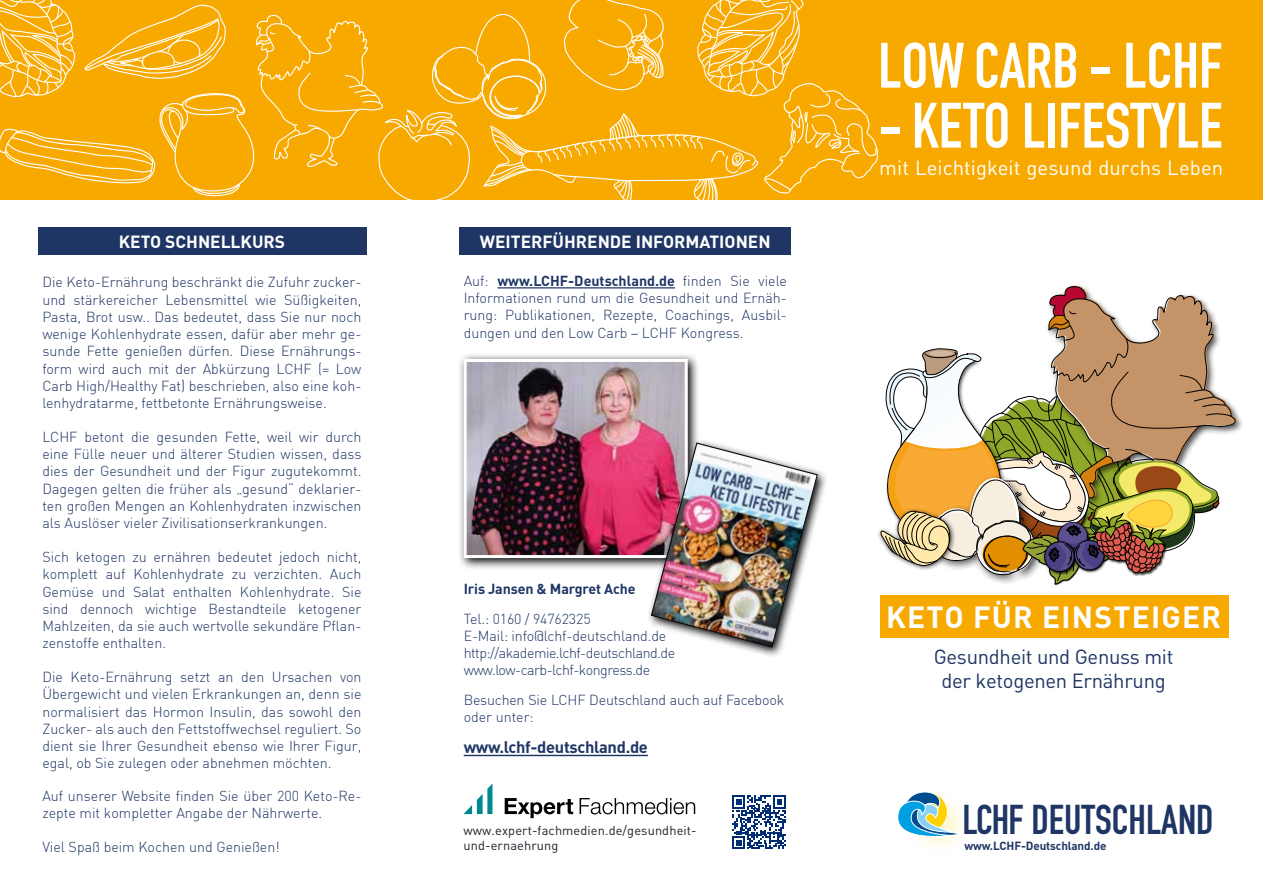
<style>
.page{position:relative;width:1263px;height:893px;background:#fff}
.page>*{position:absolute;margin:0;border:0;box-sizing:border-box;transform-origin:0 0}
.t1{font:63px "DIN Engschrift";color:#fff}
.t2{font:41.1px "DIN Engschrift";color:#1f3664}
.t3{font:700 30px "DIN";letter-spacing:.04em;color:#fff}
.t4{font:20.25px/24px "DIN";letter-spacing:-.015em;color:#1f3664;text-align:center}
.t5{font:20.25px "DIN";letter-spacing:.005em;color:#fff}
.t6{font:700 17.25px "DIN";color:#fff}
.t7{font:700 16.5px "DIN";letter-spacing:-.02em;color:#1f3664}
.t8{font:300 14.25px/17.2px "DIN";color:#1f3664;text-align:justify}
.t9{font:300 14.25px/17.2px "DIN";letter-spacing:-.035em;color:#1f3664}
.t10{font:700 14.25px "DIN";letter-spacing:-.01em;color:#1f3664}
.t11{font:12.75px/15px "DIN";letter-spacing:.01em;color:#1d1f29}
.t12{font:700 11.55px "DIN";letter-spacing:-.01em;color:#1f3664}
.s1{font-weight:700}
.s2{font-family:"Myriad Pro";font-weight:400;font-stretch:condensed}
</style>
<div class="page">
<div style="left:0;top:0;width:1263px;height:200px;background:#f8a900"></div>
<svg style="left:0;top:0;width:878px;height:200px"></svg>
<div style="left:881px;top:596px;width:348px;height:42px;background:#f8a900"></div>
<hr style="left:497px;top:287px;width:178px;height:1px;background:#1f3664">
<hr style="left:464px;top:755px;width:184px;height:1px;background:#1f3664">
<svg style="left:897px;top:791px;width:65px;height:53px"></svg>
<div style="left:459px;top:227px;width:332px;height:28px;background:#1f3664"></div>
<div style="left:38px;top:227px;width:329px;height:28px;background:#1f3664"></div>
<svg style="left:732px;top:795px;width:54px;height:54px"></svg>
<svg style="left:463px;top:784px;width:29px;height:30px"></svg>
<svg style="left:505px;top:798px;width:68px;height:20px"></svg>
<svg style="left:580px;top:798px;width:115px;height:16px"></svg>
<div style="left:877px;top:507px;width:79px;height:65px;background:#000;opacity:.75"></div>
<svg style="left:880px;top:285px;width:358px;height:299px"></svg>
<svg style="left:459px;top:354px;width:239px;height:214px;background:#bebebe"></svg>
<img style="left:468px;top:363px;width:216px;height:191px">
<div style="left:464px;top:359px;width:224px;height:199px;border:3px solid #fff"></div>
<svg style="left:646px;top:438px;width:180px;height:218px"></svg>
<img style="left:651px;top:443px;width:167px;height:204px">
<p class="t6" style="left:119px;top:231px;width:168px">KETO SCHNELLKURS</p>
<p class="t6" style="left:480px;top:231px;width:292px">WEITERFÜHRENDE INFORMATIONEN</p>
<p class="t8" style="left:42px;top:273px;width:321px">Die Keto-Ernährung beschränkt die Zufuhr zucker&shy;und stärkereicher Lebensmittel wie Süßigkeiten, Pasta, Brot usw.. Das bedeutet, dass Sie nur noch wenige Kohlenhydrate essen, dafür aber mehr ge&shy;sunde Fette genießen dürfen. Diese Ernährungs&shy;form wird auch mit der Abkürzung LCHF (= Low Carb High/Healthy Fat) beschrieben, also eine koh&shy;lenhydratarme, fettbetonte Ernährungsweise.</p>
<p class="t8" style="left:42px;top:428px;width:321px">LCHF betont die gesunden Fette, weil wir durch eine Fülle neuer und älterer Studien wissen, dass dies der Gesundheit und der Figur zugutekommt.<br>Dagegen gelten die früher als „gesund“ deklarier&shy;ten großen Mengen an Kohlenhydraten inzwischen als Auslöser vieler Zivilisationserkrankungen.</p>
<p class="t8" style="left:42px;top:548px;width:321px">Sich ketogen zu ernähren bedeutet jedoch nicht, komplett auf Kohlenhydrate zu verzichten. Auch Gemüse und Salat enthalten Kohlenhydrate. Sie sind dennoch wichtige Bestandteile ketogener Mahlzeiten, da sie auch wertvolle sekundäre Pflan&shy;zenstoffe enthalten.</p>
<p class="t8" style="left:42px;top:668px;width:321px">Die Keto-Ernährung setzt an den Ursachen von Übergewicht und vielen Erkrankungen an, denn sie normalisiert das Hormon Insulin, das sowohl den Zucker- als auch den Fettstoffwechsel reguliert. So dient sie Ihrer Gesundheit ebenso wie Ihrer Figur, egal, ob Sie zulegen oder abnehmen möchten.</p>
<p class="t8" style="left:42px;top:787px;width:321px">Auf unserer Website finden Sie über 200 Keto-Re&shy;zepte mit kompletter Angabe der Nährwerte.</p>
<p class="t8" style="left:42px;top:838px;width:239px">Viel Spaß beim Kochen und Genießen!</p>
<p class="t8" style="left:464px;top:272px;width:325px">Auf: <span class="s1">www.LCHF-Deutschland.de</span> finden Sie viele Informationen rund um die Gesundheit und Ernäh&shy;rung: Publikationen, Rezepte, Coachings, Ausbil&shy;dungen und den Low Carb <span class="s2">–</span> LCHF Kongress.</p>
<p class="t10" style="left:464px;top:580px;width:173px">Iris Jansen &amp; Margret Ache</p>
<p class="t9" style="left:464px;top:610px;width:213px">Tel.: 0160 / 94762325<br>E-Mail: info@lchf-deutschland.de http://akademie.lchf-deutschland.de www.low-carb-lchf-kongress.de</p>
<p class="t8" style="left:464px;top:691px;width:322px">Besuchen Sie LCHF Deutschland auch auf Facebook oder unter:</p>
<p class="t7" style="left:464px;top:736px;width:186px">www.lchf-deutschland.de</p>
<p class="t11" style="left:463px;top:823px;width:235px">www.expert-fachmedien.de/gesundheit&shy;und-ernaehrung</p>
<h1 class="t1" style="left:878px;top:29px;width:346px">LOW CARB - LCHF</h1>
<h1 class="t1" style="left:878px;top:89px;width:346px">- KETO LIFESTYLE</h1>
<h3 class="t5" style="left:879px;top:155px;width:345px">mit Leichtigkeit gesund durchs Leben</h3>
<h3 class="t3" style="left:886px;top:597px;width:336px">KETO FÜR EINSTEIGER</h3>
<h3 class="t4" style="left:934px;top:644px;width:241px">Gesundheit und Genuss mit der ketogenen Ernährung</h3>
<h2 class="t2" style="left:962px;top:796px;width:253px">LCHF DEUTSCHLAND</h2>
<p class="t12" style="left:964px;top:839px;width:144px">www.LCHF-Deutschland.de</p>
</div>
